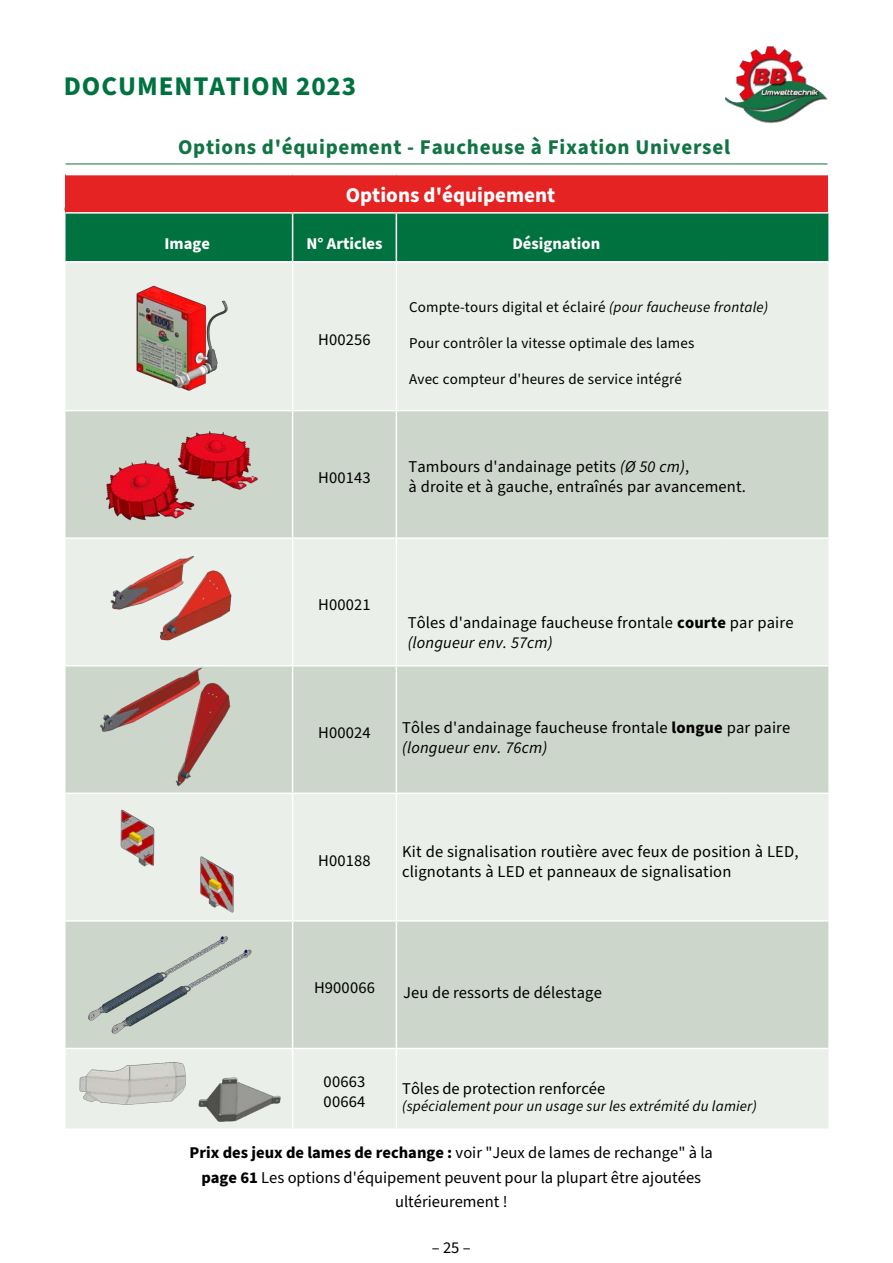
<style>
.page{position:relative;width:893px;height:1263px;background:#fff}
.page>*{position:absolute;margin:0;border:0;box-sizing:border-box;transform-origin:0 0}
.Überschrift_Maschine{font:700 27px "Source Sans Pro";letter-spacing:.035em;color:#007240}
.Überschrift_Maschine-2{font:700 21px "Source Sans Pro";letter-spacing:.035em;color:#127445}
.Headline_Tabelle{font:700 21px "Source Sans Pro";color:#fff}
.Tabellen-Text{font:16.5px/20px "Source Sans Pro";letter-spacing:.01em;color:#000}
.Sub-Headline_Tabelle{font:700 16.5px "Source Sans Pro";color:#fff}
.Sub-Headline_Tabelle-2{font:16.5px "Source Sans Pro";color:#000}
.Tabellen-Text-2{font:15px "Source Sans Pro";letter-spacing:.01em;color:#000}
.Sub-Headline_Tabelle-3{font:italic 15px "Source Sans Pro";letter-spacing:.01em;color:#000}
.s1{color:#127444}
.s2{font-style:italic}
.s3{font-weight:700}
</style>
<div class="page">
<img style="left:725px;top:46px;width:103px;height:78px">
<hr style="left:66px;top:164px;width:761px;height:1px;background:#127445">
<div style="left:66px;top:175px;width:762px;height:38px;background:#e52323"></div>
<div style="left:66px;top:214px;width:762px;height:47px;background:#007240"></div>
<div style="left:66px;top:262px;width:762px;height:866px;background:#ebefea"></div>
<svg style="left:66px;top:411px;width:762px;height:637px;background:#d8e0d7"></svg>
<hr style="left:293px;top:212px;width:103px;height:2px;background:#fff">
<hr style="left:292px;top:214px;width:1px;height:47px;background:#fff">
<hr style="left:396px;top:214px;width:1px;height:47px;background:#fff">
<hr style="left:293px;top:1048px;width:103px;height:1px;background:#fff">
<hr style="left:292px;top:1049px;width:1px;height:79px;background:#fff">
<hr style="left:396px;top:1049px;width:1px;height:79px;background:#fff">
<hr style="left:292px;top:262px;width:1px;height:148px;background:#fff">
<hr style="left:396px;top:262px;width:1px;height:148px;background:#fff">
<hr style="left:66px;top:410px;width:227px;height:1px;background:#fff">
<hr style="left:293px;top:410px;width:103px;height:1px;background:#fff">
<hr style="left:292px;top:411px;width:1px;height:126px;background:#fff">
<hr style="left:396px;top:410px;width:326px;height:1px;background:#fff">
<hr style="left:396px;top:411px;width:1px;height:126px;background:#fff">
<hr style="left:722px;top:410px;width:106px;height:1px;background:#fff">
<hr style="left:66px;top:537px;width:227px;height:2px;background:#fff">
<hr style="left:293px;top:537px;width:103px;height:2px;background:#fff">
<hr style="left:292px;top:539px;width:1px;height:126px;background:#fff">
<hr style="left:396px;top:537px;width:326px;height:2px;background:#fff">
<hr style="left:396px;top:539px;width:1px;height:126px;background:#fff">
<hr style="left:722px;top:537px;width:106px;height:2px;background:#fff">
<hr style="left:66px;top:665px;width:227px;height:1px;background:#fff">
<hr style="left:293px;top:665px;width:103px;height:1px;background:#fff">
<hr style="left:292px;top:666px;width:1px;height:126px;background:#fff">
<hr style="left:396px;top:665px;width:326px;height:1px;background:#fff">
<hr style="left:396px;top:666px;width:1px;height:126px;background:#fff">
<hr style="left:722px;top:665px;width:106px;height:1px;background:#fff">
<hr style="left:66px;top:792px;width:227px;height:2px;background:#fff">
<hr style="left:293px;top:792px;width:103px;height:2px;background:#fff">
<hr style="left:292px;top:794px;width:1px;height:126px;background:#fff">
<hr style="left:396px;top:792px;width:326px;height:2px;background:#fff">
<hr style="left:396px;top:794px;width:1px;height:126px;background:#fff">
<hr style="left:722px;top:792px;width:106px;height:2px;background:#fff">
<hr style="left:66px;top:920px;width:227px;height:2px;background:#fff">
<hr style="left:293px;top:920px;width:103px;height:2px;background:#fff">
<hr style="left:292px;top:922px;width:1px;height:126px;background:#fff">
<hr style="left:396px;top:920px;width:326px;height:2px;background:#fff">
<hr style="left:396px;top:922px;width:1px;height:126px;background:#fff">
<hr style="left:722px;top:920px;width:106px;height:2px;background:#fff">
<hr style="left:66px;top:212px;width:227px;height:2px;background:#fff">
<hr style="left:396px;top:212px;width:326px;height:2px;background:#fff">
<hr style="left:722px;top:212px;width:106px;height:2px;background:#fff">
<hr style="left:66px;top:1048px;width:227px;height:1px;background:#fff">
<hr style="left:396px;top:1048px;width:326px;height:1px;background:#fff">
<hr style="left:722px;top:1048px;width:106px;height:1px;background:#fff">
<img style="left:128px;top:279px;width:103px;height:118px">
<img style="left:98px;top:426px;width:167px;height:103px">
<img style="left:99px;top:544px;width:139px;height:102px">
<img style="left:87px;top:668px;width:148px;height:120px">
<img style="left:110px;top:804px;width:128px;height:112px">
<img style="left:86px;top:934px;width:170px;height:106px">
<img style="left:71px;top:1047px;width:127px;height:70px">
<img style="left:198px;top:1075px;width:85px;height:48px">
<p class="Überschrift_Maschine" style="left:64px;top:70px;width:294px">DOCUMENTATION 2023</p>
<p class="Überschrift_Maschine-2" style="left:178px;top:134px;width:553px"><span class="s1">Options d'équipement</span> - Faucheuse à Fixation Universel</p>
<p class="Headline_Tabelle" style="left:346px;top:183px;width:211px">Options d'équipement</p>
<p class="Sub-Headline_Tabelle" style="left:165px;top:233px;width:47px">Image</p>
<p class="Sub-Headline_Tabelle" style="left:306px;top:233px;width:78px">N° Articles</p>
<p class="Sub-Headline_Tabelle" style="left:512px;top:233px;width:89px">Désignation</p>
<p class="Tabellen-Text" style="left:318px;top:329px;width:54px">H00256</p>
<p class="Tabellen-Text-2" style="left:409px;top:298px;width:361px">Compte-tours digital et éclairé <span class="s2">(pour faucheuse frontale)</span></p>
<p class="Tabellen-Text-2" style="left:409px;top:334px;width:287px">Pour contrôler la vitesse optimale des lames</p>
<p class="Tabellen-Text-2" style="left:409px;top:370px;width:274px">Avec compteur d'heures de service intégré</p>
<p class="Tabellen-Text" style="left:318px;top:467px;width:54px">H00143</p>
<p class="Tabellen-Text" style="left:408px;top:457px;width:339px">Tambours d'andainage petits <span class="s2">(Ø 50 cm)</span>,<br>à droite et à gauche, entraînés par avancement.</p>
<p class="Tabellen-Text" style="left:318px;top:595px;width:54px">H00021</p>
<p class="Tabellen-Text" style="left:408px;top:612px;width:387px">Tôles d'andainage faucheuse frontale <span class="s3">courte</span> par paire <span class="s2">(longueur env. 57cm)</span></p>
<p class="Tabellen-Text" style="left:318px;top:722px;width:54px">H00024</p>
<p class="Tabellen-Text" style="left:402px;top:717px;width:390px">Tôles d'andainage faucheuse frontale <span class="s3">longue</span> par paire <span class="s2">(longueur env. 76cm)</span></p>
<p class="Tabellen-Text" style="left:318px;top:850px;width:54px">H00188</p>
<p class="Tabellen-Text" style="left:402px;top:842px;width:398px">Kit de signalisation routière avec feux de position à LED, clignotants à LED et panneaux de signalisation</p>
<p class="Tabellen-Text" style="left:314px;top:977px;width:62px">H900066</p>
<p class="Tabellen-Text" style="left:403px;top:983px;width:200px">Jeu de ressorts de délestage</p>
<p class="Tabellen-Text" style="left:324px;top:1072px;width:43px">00663<br>00664</p>
<p class="Sub-Headline_Tabelle-2" style="left:402px;top:1078px;width:205px">Tôles de protection renforcée</p>
<p class="Sub-Headline_Tabelle-3" style="left:402px;top:1097px;width:356px">(spécialement pour un usage sur les extrémité du lamier)</p>
<p class="Tabellen-Text" style="left:190px;top:1140px;width:525px;line-height:24.6px;text-align:center"><span class="s3">Prix des jeux de lames de rechange :</span> voir "Jeux de lames de rechange" à la <span class="s3">page 61</span> Les options d'équipement peuvent pour la plupart être ajoutées ultérieurement !</p>
<p class="Tabellen-Text" style="left:432px;top:1238px;width:40px">–25 –</p>
</div>
